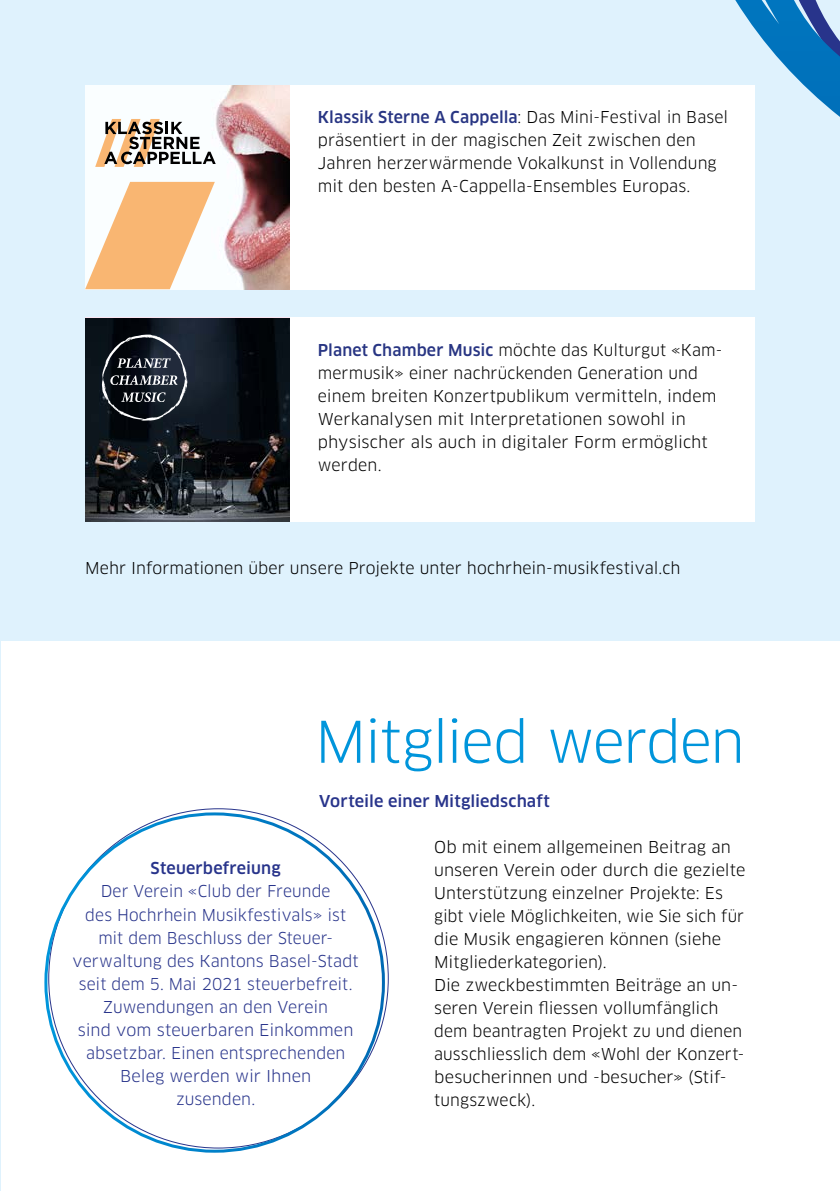
<style>
.page{position:relative;width:840px;height:1191px;background:#fff}
.page>*{position:absolute;margin:0;border:0;box-sizing:border-box;transform-origin:0 0}
.t1{font:56px "Clan OT";letter-spacing:-.025em;color:#0095db}
.t2{font:16px/23px "Clan OT";color:#000}
.t3{font:16px/23px "Clan OT";letter-spacing:.005em;color:#28348b;text-align:center}
.t4{font:500 16px "Clan OT";letter-spacing:.005em;color:#28348b}
.s1{font-weight:500;color:#283583}
</style>
<div class="page">
<div style="left:0;top:0;width:839px;height:641px;background:#dff2fd"></div>
<hr style="left:0;top:0;width:1px;height:1191px;background:#dff2fd">
<div style="left:289px;top:317px;width:465px;height:205px;background:#fff"></div>
<svg style="left:735px;top:0;width:104px;height:254px"></svg>
<div style="left:289px;top:85px;width:465px;height:204px;background:#fff"></div>
<img style="left:85px;top:318px;width:204px;height:204px">
<svg style="left:102px;top:334px;width:85px;height:86px;background:#333941"></svg>
<img style="left:85px;top:85px;width:204px;height:204px">
<svg style="left:95px;top:119px;width:120px;height:48px;background:#b9afa4"></svg>
<svg style="left:85px;top:182px;width:130px;height:107px;background:#f9cfa3"></svg>
<p class="t2" style="left:317px;top:106px;width:411px"><span class="s1">Klassik Sterne A Cappella</span>: Das Mini-Festival in Basel präsentiert in der magischen Zeit zwischen den Jahren herzerwärmende Vokalkunst in Vollendung mit den besten A-Cappella-Ensembles Europas.</p>
<p class="t2" style="left:317px;top:338px;width:406px"><span class="s1">Planet Chamber Music</span> möchte das Kulturgut «Kam&shy;mermusik» einer nachrückenden Generation und einem breiten Konzertpublikum vermitteln, indem Werkanalysen mit Interpretationen sowohl in physischer als auch in digitaler Form ermöglicht werden.</p>
<p class="t2" style="left:85px;top:556px;width:596px">Mehr Informationen über unsere Projekte unter hochrhein-musikfestival.ch</p>
<h1 class="t1" style="left:315px;top:708px;width:431px">Mitglied werden</h1>
<p class="t4" style="left:319px;top:792px;width:232px">Vorteile einer Mitgliedschaft</p>
<p class="t4" style="left:150px;top:859px;width:131px">Steuerbefreiung</p>
<p class="t3" style="left:73px;top:880px;width:287px">Der Verein «Club der Freunde<br>des Hochrhein Musikfestivals» ist mit dem Beschluss der Steuer&shy;verwaltung des Kantons Basel-Stadt seit dem 5. Mai 2021 steuerbefreit.<br>Zuwendungen an den Verein<br>sind vom steuerbaren Einkommen absetzbar. Einen entsprechenden<br>Beleg werden wir Ihnen<br>zusenden.</p>
<p class="t2" style="left:434px;top:836px;width:312px">Ob mit einem allgemeinen Beitrag an unseren Verein oder durch die gezielte Unterstützung einzelner Projekte: Es gibt viele Möglichkeiten, wie Sie sich für die Musik engagieren können (siehe Mitgliederkategorien).<br>Die zweckbestimmten Beiträge an un&shy;seren Verein fliessen vollumfänglich dem beantragten Projekt zu und dienen ausschliesslich dem «Wohl der Konzert&shy;besucherinnen und -besucher» (Stif&shy;tungszweck).</p>
</div>
